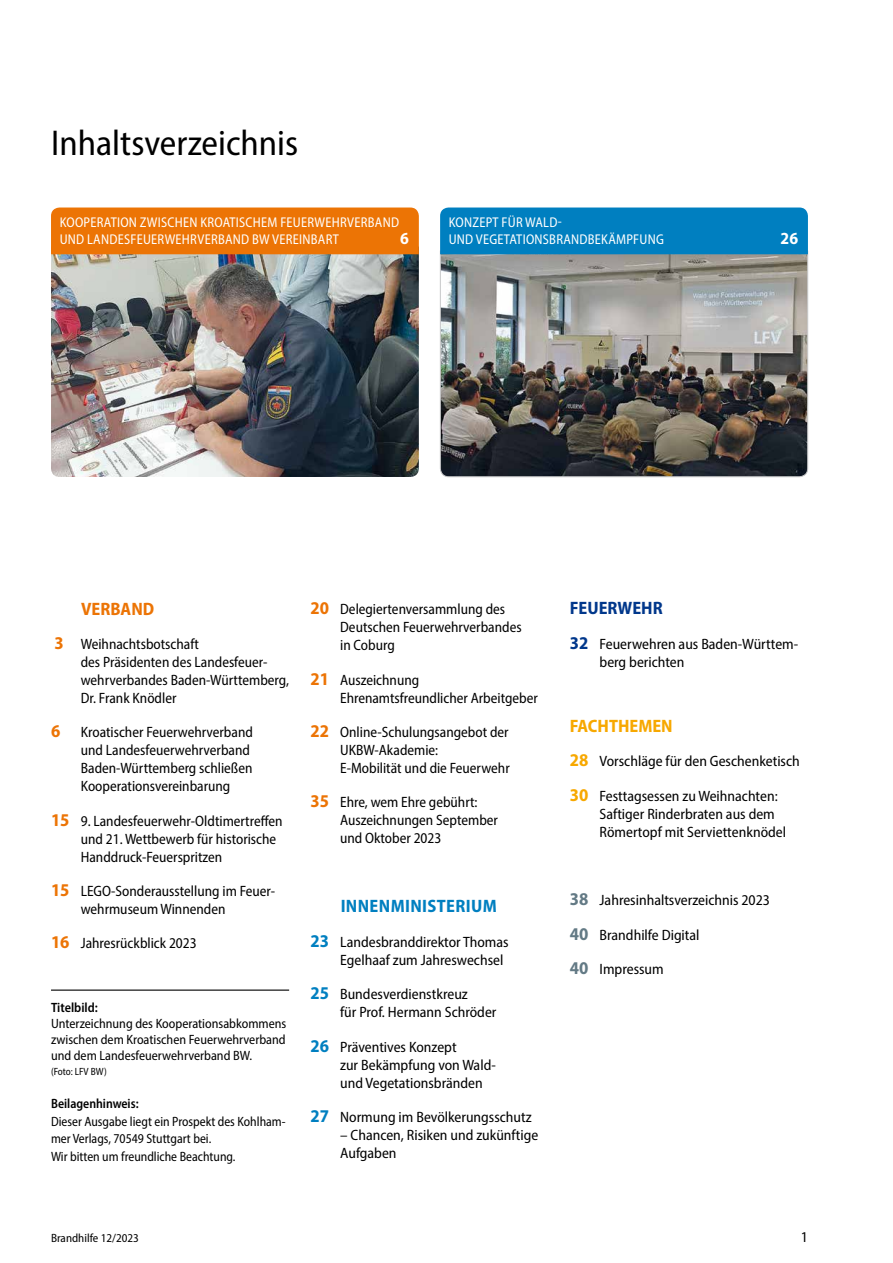
<style>
.page{position:relative;width:893px;height:1263px;background:#fff}
.page>*{position:absolute;margin:0;border:0;box-sizing:border-box;transform-origin:0 0}
.t1{font:semi-condensed 36px "Myriad Pro";color:#000}
.t2{font:700 semi-condensed 18px "Myriad Pro";letter-spacing:.02em;color:#007fc0}
.t3{font:700 semi-condensed 18px "Myriad Pro";color:#f7a800}
.t4{font:700 semi-condensed 18px "Myriad Pro";color:#00378b}
.t5{font:700 semi-condensed 18px "Myriad Pro";color:#ec7405}
.t6{font:700 semi-condensed 16.95px "Myriad Pro";color:#fff}
.t7{font:semi-condensed 15px/18px "Myriad Pro";color:#000}
.t8{font:semi-condensed 14.1px/17.7px "Myriad Pro";letter-spacing:.02em;color:#fff;scale:.95 1}
.t9{font:semi-condensed 13.5px/16.2px "Myriad Pro";color:#000;text-align:justify}
.t10{font:semi-condensed 13.5px/16.2px "Myriad Pro";color:#000;scale:.95 1}
.t11{font:600 semi-condensed 13.5px "Myriad Pro";color:#000;scale:.95 1}
.t12{font:600 semi-condensed 13.5px "Myriad Pro";color:#000}
.t13{font:semi-condensed 12px "Myriad Pro";color:#000}
.t14{font:semi-condensed 10.5px "Myriad Pro";color:#000;scale:.95 1}
.s1{font-weight:700;font-size:18px;color:#ec7405}
.s2{font-weight:700;font-size:18px;color:#007fc0}
.s3{font-weight:700;font-size:18px;color:#00378b}
.s4{font-weight:700;font-size:18px;color:#f7a800}
.s5{font-weight:700;font-size:18px;color:#637a85}
</style>
<div class="page">
<img style="left:440px;top:254px;width:368px;height:223px">
<hr style="left:51px;top:989px;width:238px;height:2px;background:#000">
<img style="left:51px;top:254px;width:368px;height:223px">
<div style="left:51px;top:207px;width:368px;height:47px;background:#ec7405"></div>
<div style="left:440px;top:207px;width:368px;height:47px;background:#007fc0"></div>
<h1 class="t1" style="left:51px;top:120px;width:249px">Inhaltsverzeichnis</h1>
<p class="t8" style="left:60px;top:213px;width:359px">KOOPERATION ZWISCHEN KROATISCHEM FEUERWEHRVERBAND<br>UND LANDESFEUERWEHRVERBAND BW VEREINBART</p>
<p class="t6" style="left:400px;top:228px;width:10px">6</p>
<p class="t8" style="left:449px;top:213px;width:228px">KONZEPT FÜR WALD-<br>UND VEGETATIONSBRANDBEKÄMPFUNG</p>
<p class="t6" style="left:781px;top:228px;width:19px">26</p>
<p class="t5" style="left:81px;top:597px;width:75px">VERBAND</p>
<p class="t7" style="left:81px;top:635px;width:210px;text-indent:-26px"><span class="s1">3</span> Weihnachtsbotschaft<br>des Präsidenten des Landesfeuer&shy;wehrverbandes Baden-Württemberg,<br>Dr. Frank Knödler</p>
<p class="t7" style="left:81px;top:723px;width:174px;text-indent:-30px"><span class="s1">6</span> Kroatischer Feuerwehrverband und Landesfeuerwehrverband<br>Baden-Württemberg schließen<br>Kooperationsvereinbarung</p>
<p class="t7" style="left:81px;top:811px;width:203px;text-indent:-30px"><span class="s1">15</span> 9. Landesfeuerwehr-Oldtimertreffen und 21. Wettbewerb für historische<br>Handdruck-Feuerspritzen</p>
<p class="t7" style="left:81px;top:882px;width:196px;text-indent:-30px"><span class="s1">15</span> LEGO-Sonderausstellung im Feuer&shy;wehrmuseum Winnenden</p>
<p class="t7" style="left:51px;top:934px;width:147px"><span class="s1">16</span> Jahresrückblick 2023</p>
<p class="t12" style="left:51px;top:999px;width:48px">Titelbild:</p>
<p class="t9" style="left:51px;top:1015px;width:237px">Unterzeichnung des Kooperationsabkommens zwischen dem Kroatischen Feuerwehrverband und dem Landesfeuerwehrverband BW.</p>
<p class="t14" style="left:51px;top:1065px;width:60px">(Foto: LFV BW)</p>
<p class="t11" style="left:51px;top:1095px;width:94px">Beilagenhinweis:</p>
<p class="t10" style="left:51px;top:1113px;width:248px">Dieser Ausgabe liegt ein Prospekt des Kohlham&shy;mer Verlags, 70549 Stuttgart bei.</p>
<p class="t10" style="left:51px;top:1148px;width:196px">Wir bitten um freundliche Beachtung.</p>
<p class="t7" style="left:340px;top:600px;width:183px;text-indent:-30px"><span class="s1">20</span> Delegiertenversammlung des<br>Deutschen Feuerwehrverbandes in Coburg</p>
<p class="t7" style="left:340px;top:670px;width:199px;text-indent:-30px"><span class="s1">21</span> Auszeichnung<br>Ehrenamtsfreundlicher Arbeitgeber</p>
<p class="t7" style="left:340px;top:723px;width:171px;text-indent:-30px"><span class="s1">22</span> Online-Schulungsangebot der<br>UKBW-Akademie:<br>E-Mobilität und die Feuerwehr</p>
<p class="t7" style="left:340px;top:793px;width:159px;text-indent:-30px"><span class="s1">35</span> Ehre, wem Ehre gebührt:<br>Auszeichnungen September und Oktober 2023</p>
<p class="t2" style="left:341px;top:895px;width:158px">INNENMINISTERIUM</p>
<p class="t7" style="left:340px;top:932px;width:170px;text-indent:-30px"><span class="s2">23</span> Landesbranddirektor Thomas<br>Egelhaaf zum Jahreswechsel</p>
<p class="t7" style="left:340px;top:985px;width:158px;text-indent:-30px"><span class="s2">25</span> Bundesverdienstkreuz<br>für Prof. Hermann Schröder</p>
<p class="t7" style="left:340px;top:1037px;width:157px;text-indent:-30px"><span class="s2">26</span> Präventives Konzept<br>zur Bekämpfung von Wald&shy;und Vegetationsbränden</p>
<p class="t7" style="left:310px;top:1108px;width:223px"><span class="s2">27</span> Normung im Bevölkerungsschutz</p>
<p class="t7" style="left:340px;top:1126px;width:200px">– Chancen, Risiken und zukünftige<br>Aufgaben</p>
<p class="t4" style="left:570px;top:597px;width:94px">FEUERWEHR</p>
<p class="t7" style="left:600px;top:634px;width:200px;text-indent:-30px"><span class="s3">32</span> Feuerwehren aus Baden-Württem&shy;berg berichten</p>
<p class="t3" style="left:570px;top:714px;width:104px">FACHTHEMEN</p>
<p class="t7" style="left:570px;top:752px;width:231px"><span class="s4">28</span> Vorschläge für den Geschenketisch</p>
<p class="t7" style="left:600px;top:786px;width:188px;text-indent:-30px"><span class="s4">30</span> Festtagsessen zu Weihnachten:<br>Saftiger Rinderbraten aus dem<br>Römertopf mit Serviettenknödel</p>
<p class="t7" style="left:570px;top:891px;width:202px"><span class="s5">38</span> Jahresinhaltsverzeichnis 2023</p>
<p class="t7" style="left:570px;top:925px;width:131px"><span class="s5">40</span> Brandhilfe Digital</p>
<p class="t7" style="left:570px;top:960px;width:95px"><span class="s5">40</span> Impressum</p>
<p class="t13" style="left:51px;top:1230px;width:89px">Brandhilfe 12/2023</p>
<p class="t7" style="left:801px;top:1227px;width:9px">1</p>
</div>
